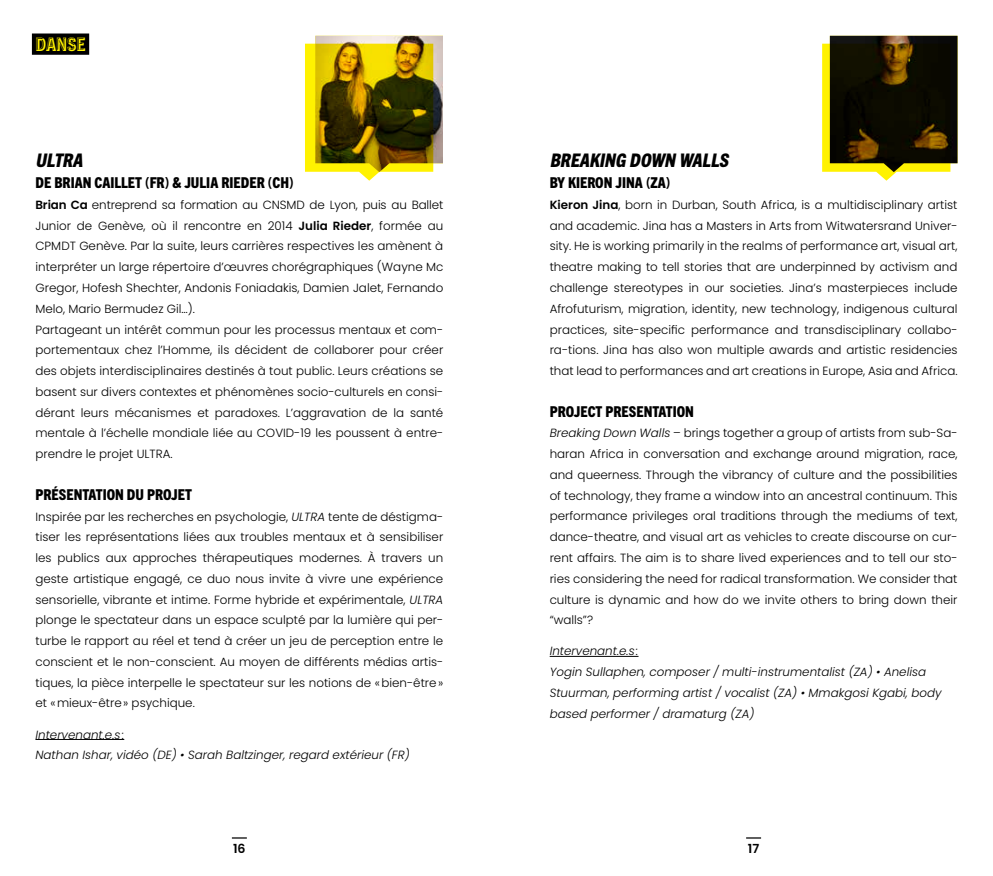
<style>
.page{position:relative;width:993px;height:876px;background:#fff}
.page>*{position:absolute;margin:0;border:0;box-sizing:border-box;transform-origin:0 0}
.t1{font:italic 18.75px "Trade Gothic Display 2 Base";color:#000}
.t2{font:18.75px "Trade Gothic Display 2 Layer 1";color:#fff200}
.t3{font:15px "Trade Gothic Display 2 Base";color:#000}
.t4{font:600 12.5px "Poppins";color:#000}
.t5{font:300 11.88px/20.8px "Poppins";color:#000;text-align:justify}
.t6{font:italic 300 11.88px/20.8px "Poppins";color:#000}
.s1{font-weight:600}
.s2{font-style:italic}
</style>
<div class="page">
<svg style="left:232px;top:837px;width:15px;height:1px"></svg>
<svg style="left:746px;top:837px;width:14px;height:1px"></svg>
<svg style="left:822px;top:36px;width:135px;height:145px;background:#413912"></svg>
<svg style="left:305px;top:36px;width:138px;height:145px;background:#938221"></svg>
<hr style="left:35px;top:738px;width:89px;height:1px;background:#000">
<hr style="left:549px;top:655px;width:89px;height:1px;background:#000">
<div style="left:32px;top:33px;width:57px;height:22px;background:#000"></div>
<h1 class="t2" style="left:35px;top:32px;width:52px">DANSE</h1>
<h1 class="t1" style="left:35px;top:148px;width:53px">ULTRA</h1>
<p class="t3" style="left:35px;top:172px;width:259px">DE BRIAN CAILLET (FR) &amp; JULIA RIEDER (CH)</p>
<p class="t5" style="left:35px;top:194px;width:409px;text-align:left"><span class="s1">Brian Ca</span> entreprend sa formation au CNSMD de Lyon, puis au Ballet Junior de Genève, où il rencontre en 2014 <span class="s1">Julia Rieder</span>, formée au CPMDT Genève. Par la suite, leurs carrières respectives les amènent à interpréter un large répertoire d’œuvres chorégraphiques (Wayne Mc Gregor, Hofesh Shechter, Andonis Foniadakis, Damien Jalet, Fernando Melo, Mario Bermudez Gil…).<br>Partageant un intérêt commun pour les processus mentaux et com&shy;portementaux chez l’Homme, ils décident de collaborer pour créer des objets interdisciplinaires destinés à tout public. Leurs créations se basent sur divers contextes et phénomènes socio-culturels en consi&shy;dérant leurs mécanismes et paradoxes. L’aggravation de la santé mentale à l’échelle mondiale liée au COVID-19 les poussent à entre&shy;prendre le projet ULTRA.</p>
<p class="t3" style="left:35px;top:484px;width:158px">PRÉSENTATION DU PROJET</p>
<p class="t5" style="left:35px;top:506px;width:409px">Inspirée par les recherches en psychologie, <span class="s2">ULTRA</span> tente de déstigma&shy;tiser les représentations liées aux troubles mentaux et à sensibiliser les publics aux approches thérapeutiques modernes. À travers un geste artistique engagé, ce duo nous invite à vivre une expérience sensorielle, vibrante et intime. Forme hybride et expérimentale, <span class="s2">ULTRA </span>plonge le spectateur dans un espace sculpté par la lumière qui per&shy;turbe le rapport au réel et tend à créer un jeu de perception entre le conscient et le non-conscient. Au moyen de différents médias artis&shy;tiques, la pièce interpelle le spectateur sur les notions de «bien-être» et «mieux-être» psychique.</p>
<p class="t6" style="left:35px;top:723px;width:375px">Intervenant.e.s:<br>Nathan Ishar, vidéo (DE) • Sarah Baltzinger, regard extérieur (FR)</p>
<h1 class="t1" style="left:549px;top:148px;width:184px">BREAKING DOWN WALLS</h1>
<p class="t3" style="left:549px;top:172px;width:122px">BY KIERON JINA (ZA)</p>
<p class="t5" style="left:549px;top:194px;width:409px"><span class="s1">Kieron Jina</span>, born in Durban, South Africa, is a multidisciplinary artist and academic. Jina has a Masters in Arts from Witwatersrand Univer&shy;sity. He is working primarily in the realms of performance art, visual art, theatre making to tell stories that are underpinned by activism and challenge stereotypes in our societies. Jina’s masterpieces include Afrofuturism, migration, identity, new technology, indigenous cultural practices, site-specific performance and transdisciplinary collabo&shy;ra-tions. Jina has also won multiple awards and artistic residencies that lead to performances and art creations in Europe, Asia and Africa.</p>
<p class="t3" style="left:549px;top:401px;width:146px">PROJECT PRESENTATION</p>
<p class="t5" style="left:549px;top:423px;width:409px"><span class="s2">Breaking Down Walls</span> – brings together a group of artists from sub-Sa&shy;haran Africa in conversation and exchange around migration, race, and queerness. Through the vibrancy of culture and the possibilities of technology, they frame a window into an ancestral continuum. This performance privileges oral traditions through the mediums of text, dance-theatre, and visual art as vehicles to create discourse on cur&shy;rent affairs. The aim is to share lived experiences and to tell our sto&shy;ries considering the need for radical transformation. We consider that culture is dynamic and how do we invite others to bring down their “walls”?</p>
<p class="t6" style="left:549px;top:640px;width:393px">Intervenant.e.s:<br>Yogin Sullaphen, composer / multi-instrumentalist (ZA) • Anelisa Stuurman, performing artist / vocalist (ZA) • Mmakgosi Kgabi, body based performer / dramaturg (ZA)</p>
<p class="t4" style="left:233px;top:840px;width:14px">16</p>
<p class="t4" style="left:747px;top:840px;width:13px">17</p>
</div>
